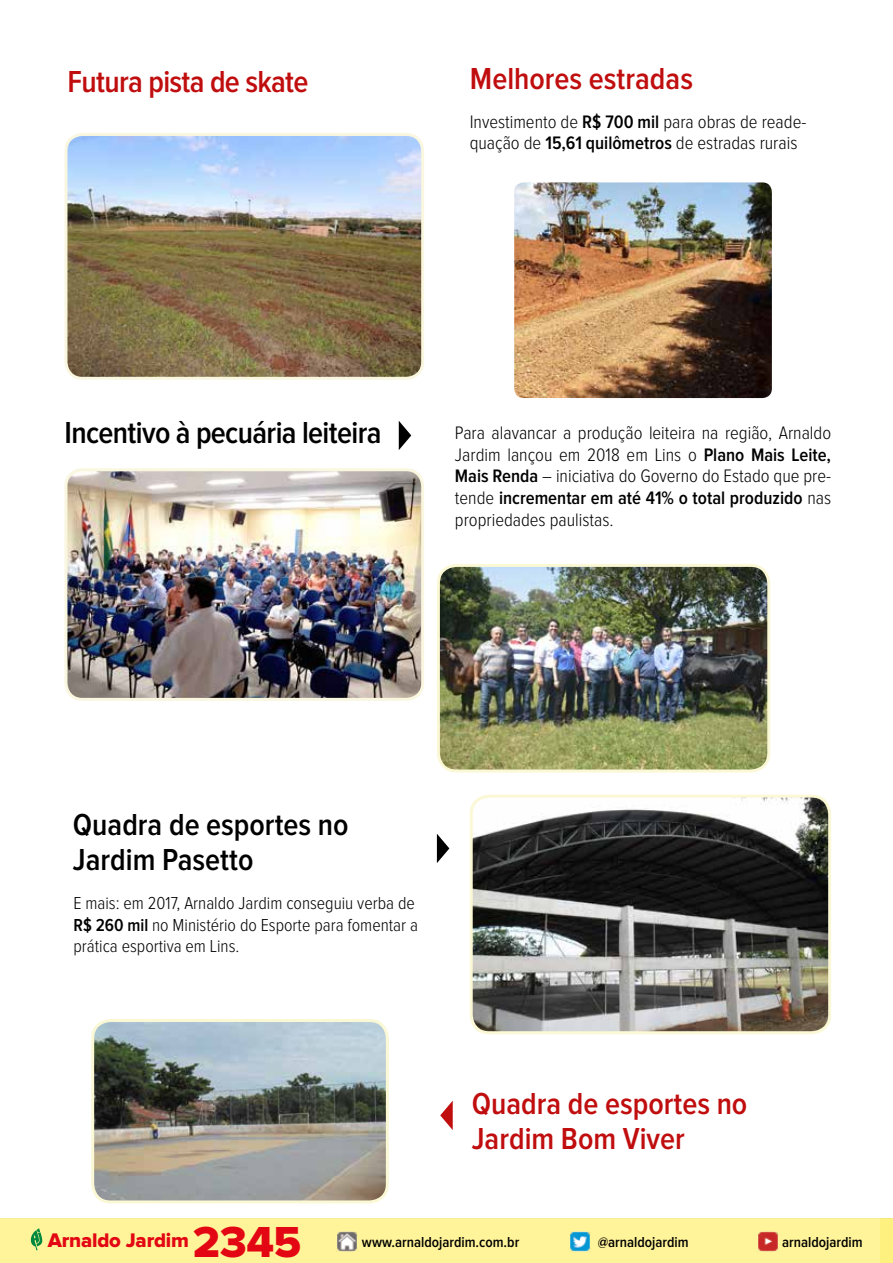
<style>
.page{position:relative;width:893px;height:1263px;background:#fff}
.page>*{position:absolute;margin:0;border:0;box-sizing:border-box;transform-origin:0 0}
.t1{font:600 31.5px/34.5px "Proxima Nova Cond";color:#c00d0e}
.t2{font:600 31.5px/34.5px "Proxima Nova Cond";color:#000}
.t3{font:600 31.5px "Proxima Nova Cond";letter-spacing:-.02em;color:#000}
.t4{font:600 31.5px "Proxima Nova Cond";letter-spacing:-.02em;color:#c00d0e}
.t5{font:20.4px "Proxima Nova Extrabld";letter-spacing:-.01em;color:#e30613}
.t6{font:300 18.75px/21.6px "Proxima Nova Cond";color:#000;text-align:justify}
.t7{font:300 18px/21.6px "Proxima Nova Cond";color:#000}
.t8{font:600 15px "Proxima Nova Cond";color:#000}
.s1{font-weight:600}
.s2{font-size:45px}
</style>
<div class="page">
<svg style="left:30px;top:1228px;width:13px;height:22px"></svg>
<img style="left:337px;top:1231px;width:21px;height:20px">
<img style="left:758px;top:1231px;width:20px;height:20px">
<img style="left:570px;top:1231px;width:20px;height:20px">
<img style="left:471px;top:796px;width:359px;height:237px">
<div style="left:470px;top:795px;width:361px;height:239px;border:3px solid #fbf8d5;border-radius:18px"></div>
<svg style="left:437px;top:834px;width:12px;height:29px"></svg>
<img style="left:95px;top:1023px;width:290px;height:179px">
<div style="left:91px;top:1019px;width:298px;height:184px;border:3px solid #fbf8d5;border-radius:18px"></div>
<svg style="left:440px;top:1101px;width:13px;height:29px"></svg>
<img style="left:68px;top:134px;width:352px;height:242px">
<div style="left:64px;top:133px;width:360px;height:247px;border:3px solid #faf7e0;border-radius:17px"></div>
<svg style="left:399px;top:421px;width:12px;height:29px"></svg>
<img style="left:68px;top:472px;width:355px;height:225px">
<div style="left:64px;top:468px;width:360px;height:233px;border:3px solid #faf7e0;border-radius:17px"></div>
<img style="left:438px;top:565px;width:331px;height:206px">
<div style="left:437px;top:564px;width:333px;height:208px;border:3px solid #fbf8d5;border-radius:18px"></div>
<img style="left:515px;top:184px;width:256px;height:213px">
<div style="left:512px;top:181px;width:262px;height:219px;border:2px solid #fff;border-radius:10px"></div>
<h1 class="t4" style="left:68px;top:67px;width:242px">Futura pista de skate</h1>
<h1 class="t1" style="left:470px;top:63px;width:225px">Melhores estradas</h1>
<p class="t6" style="left:470px;top:111px;width:338px">Investimento de <span class="s1">R$ 700 mil</span> para obras de reade&shy;quação de <span class="s1">15,61 quilômetros</span> de estradas rurais</p>
<h1 class="t3" style="left:64px;top:418px;width:319px">Incentivo à pecuária leiteira</h1>
<p class="t6" style="left:455px;top:423px;width:378px">Para alavancar a produção leiteira na região, Arnaldo Jardim lançou em 2018 em Lins o <span class="s1">Plano Mais Leite, Mais Renda</span> – iniciativa do Governo do Estado que pre&shy;tende <span class="s1">incrementar em até 41% o total produzido</span> nas propriedades paulistas.</p>
<h1 class="t2" style="left:73px;top:809px;width:277px">Quadra de esportes no<br>Jardim Pasetto</h1>
<p class="t7" style="left:73px;top:893px;width:346px">E mais: em 2017, Arnaldo Jardim conseguiu verba de<br><span class="s1">R$ 260 mil</span> no Ministério do Esporte para fomentar a prática esportiva em Lins.</p>
<h1 class="t1" style="left:472px;top:1088px;width:277px">Quadra de esportes no<br>Jardim Bom Viver</h1>
<p class="t5" style="left:48px;top:1231px;width:255px">Arnaldo Jardim <span class="s2">2345</span></p>
<p class="t8" style="left:362px;top:1235px;width:159px">www.arnaldojardim.com.br</p>
<p class="t8" style="left:598px;top:1235px;width:92px">@arnaldojardim</p>
<p class="t8" style="left:782px;top:1235px;width:82px">arnaldojardim</p>
</div>
